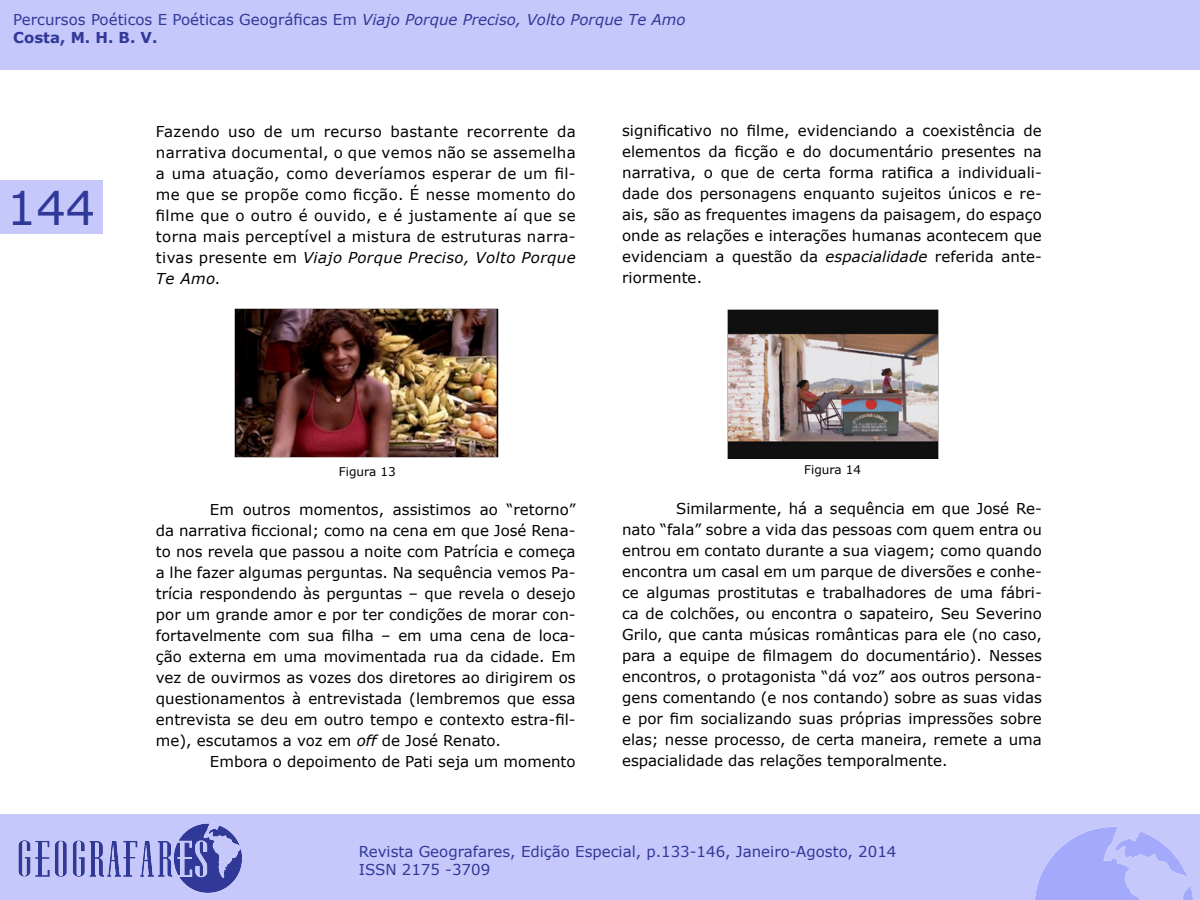
<style>
.page{position:relative;width:1200px;height:900px;background:#fff}
.page>*{position:absolute;margin:0;border:0;box-sizing:border-box;transform-origin:0 0}
.t1{font:46.5px "Verdana";color:#303898}
.t2{font:15px/21px "Verdana";letter-spacing:.005em;color:#000;text-align:justify}
.t3{font:15px/18px "Verdana";color:#303898}
.Notas{font:12px "Verdana";color:#000}
.s1{font-style:italic}
.s2{font-weight:700}
</style>
<div class="page">
<div style="left:0;top:180px;width:102px;height:54px;background:#c6c8fb"></div>
<div style="left:0;top:814px;width:1200px;height:86px;background:#c6c8fb"></div>
<img style="left:18px;top:823px;width:224px;height:70px">
<img style="left:1035px;top:827px;width:158px;height:73px">
<div style="left:0;top:0;width:1200px;height:69px;background:#c6c8fb"></div>
<img style="left:235px;top:309px;width:263px;height:149px">
<img style="left:728px;top:310px;width:211px;height:149px">
<p class="t3" style="left:13px;top:11px;width:674px">Percursos Poéticos E Poéticas Geográficas Em <span class="s1">Viajo Porque Preciso, Volto Porque Te Amo<br></span><span class="s2">Costa, M. H. B. V.</span></p>
<h1 class="t1" style="left:7px;top:176px;width:90px">144</h1>
<p class="t2" style="left:156px;top:121px;width:421px">Fazendo uso de um recurso bastante recorrente da narrativa documental, o que vemos não se assemelha a uma atuação, como deveríamos esperar de um fil&shy;me que se propõe como ficção. É nesse momento do filme que o outro é ouvido, e é justamente aí que se torna mais perceptível a mistura de estruturas narra&shy;tivas presente em <span class="s1">Viajo Porque Preciso, Volto Porque Te Amo.</span></p>
<p class="t2" style="left:622px;top:120px;width:421px">significativo no filme, evidenciando a coexistência de elementos da ficção e do documentário presentes na narrativa, o que de certa forma ratifica a individuali&shy;dade dos personagens enquanto sujeitos únicos e re&shy;ais, são as frequentes imagens da paisagem, do espaço onde as relações e interações humanas acontecem que evidenciam a questão da <span class="s1">espacialidade</span> referida ante&shy;riormente.</p>
<p class="Notas" style="left:339px;top:463px;width:58px">Figura 13</p>
<p class="Notas" style="left:804px;top:462px;width:58px">Figura 14</p>
<p class="t2" style="left:156px;top:499px;width:421px;text-indent:54px">Em outros momentos, assistimos ao “retorno” da narrativa ficcional; como na cena em que José Rena&shy;to nos revela que passou a noite com Patrícia e começa a lhe fazer algumas perguntas. Na sequência vemos Pa&shy;trícia respondendo às perguntas – que revela o desejo por um grande amor e por ter condições de morar con&shy;fortavelmente com sua filha – em uma cena de loca&shy;ção externa em uma movimentada rua da cidade. Em vez de ouvirmos as vozes dos diretores ao dirigirem os questionamentos à entrevistada (lembremos que essa entrevista se deu em outro tempo e contexto estra-fil&shy;me), escutamos a voz em <span class="s1">off</span> de José Renato.</p>
<p class="t2" style="left:210px;top:751px;width:367px">Embora o depoimento de Pati seja um momento</p>
<p class="t2" style="left:622px;top:498px;width:421px;text-indent:54px">Similarmente, há a sequência em que José Re&shy;nato “fala” sobre a vida das pessoas com quem entra ou entrou em contato durante a sua viagem; como quando encontra um casal em um parque de diversões e conhe&shy;ce algumas prostitutas e trabalhadores de uma fábri&shy;ca de colchões, ou encontra o sapateiro, Seu Severino Grilo, que canta músicas românticas para ele (no caso, para a equipe de filmagem do documentário). Nesses encontros, o protagonista “dá voz” aos outros persona&shy;gens comentando (e nos contando) sobre as suas vidas e por fim socializando suas próprias impressões sobre elas; nesse processo, de certa maneira, remete a uma espacialidade das relações temporalmente.</p>
<p class="t3" style="left:359px;top:843px;width:539px">Revista Geografares, Edição Especial, p.133-146, Janeiro-Agosto, 2014<br>ISSN 2175 -3709</p>
</div>
